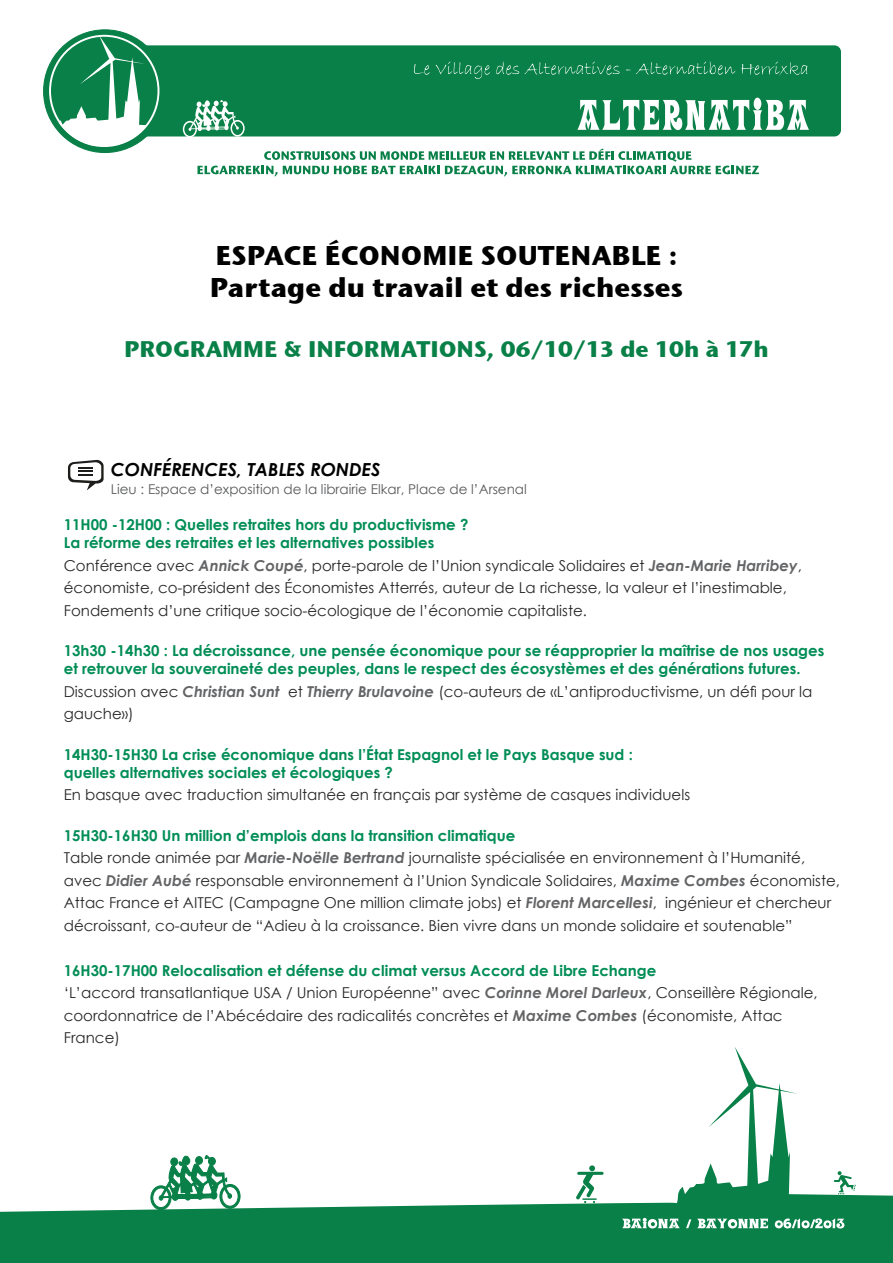
<style>
.page{position:relative;width:893px;height:1263px;background:#fff}
.page>*{position:absolute;margin:0;border:0;box-sizing:border-box;transform-origin:0 0}
.t1{font:27px/32.4px "Stone Sans ITCTT Bold";color:#000}
.t2{font:22.5px "Stone Sans ITCTT Bold";color:#088047}
.t3{font:italic 700 18px "Century Gothic";color:#000}
.t4{font:15px/22.5px "Century Gothic";color:#292829}
.t5{font:700 15px/18px "Century Gothic";color:#008d56}
.t6{font:13.5px "Century Gothic";color:#58595b}
.s1{font-weight:700;font-style:italic;color:#636466}
.s2{font-weight:700;color:#008d56}
</style>
<div class="page">
<svg style="left:44px;top:30px;width:122px;height:123px"></svg>
<div style="left:117px;top:45px;width:724px;height:91px;background:#088047;border-radius:7px"></div>
<svg style="left:56px;top:36px;width:99px;height:111px"></svg>
<svg style="left:0;top:1047px;width:893px;height:216px"></svg>
<svg style="left:577px;top:98px;width:232px;height:32px"></svg>
<svg style="left:414px;top:64px;width:16px;height:11px"></svg>
<svg style="left:436px;top:62px;width:54px;height:17px"></svg>
<svg style="left:496px;top:62px;width:23px;height:13px"></svg>
<svg style="left:525px;top:62px;width:95px;height:13px"></svg>
<svg style="left:626px;top:61px;width:109px;height:14px"></svg>
<svg style="left:742px;top:62px;width:65px;height:13px"></svg>
<svg style="left:197px;top:148px;width:562px;height:29px"></svg>
<svg style="left:576px;top:1165px;width:28px;height:38px"></svg>
<svg style="left:183px;top:100px;width:62px;height:37px"></svg>
<svg style="left:622px;top:1218px;width:58px;height:10px"></svg>
<svg style="left:686px;top:1219px;width:5px;height:9px"></svg>
<svg style="left:697px;top:1218px;width:71px;height:10px"></svg>
<svg style="left:775px;top:1218px;width:69px;height:10px"></svg>
<svg style="left:834px;top:1171px;width:22px;height:23px"></svg>
<svg style="left:68px;top:460px;width:36px;height:30px"></svg>
<h1 class="t1" style="left:210px;top:239px;width:475px">ESPACE ÉCONOMIE SOUTENABLE :<br>Partage du travail et des richesses</h1>
<h2 class="t2" style="left:124px;top:334px;width:646px">PROGRAMME &amp; INFORMATIONS, 06/10/13 de 10h à 17h</h2>
<p class="t3" style="left:111px;top:456px;width:271px">CONFÉRENCES, TABLES RONDES</p>
<p class="t6" style="left:111px;top:480px;width:417px">Lieu : Espace d’exposition de la librairie Elkar, Place de l’Arsenal</p>
<p class="t5" style="left:64px;top:515px;width:406px">11H00 -12H00 : Quelles retraites hors du productivisme ?<br>La réforme des retraites et les alternatives possibles</p>
<p class="t4" style="left:64px;top:554px;width:740px">Conférence avec <span class="s1">Annick Coupé</span>, porte-parole de l’Union syndicale Solidaires et <span class="s1">Jean-Marie Harribey</span>, économiste, co-président des Économistes Atterrés, auteur de La richesse, la valeur et l’inestimable,<br>Fondements d’une critique socio-écologique de l’économie capitaliste.</p>
<p class="t5" style="left:64px;top:641px;width:762px">13h30 -14h30 : La décroissance, une pensée économique pour se réapproprier la maîtrise de nos usages et retrouver la souveraineté des peuples, dans le respect des écosystèmes et des générations futures.</p>
<p class="t4" style="left:64px;top:680px;width:750px">Discussion avec <span class="s1">Christian Sunt</span> et <span class="s1">Thierry Brulavoine</span> (co-auteurs de «L’antiproductivisme, un défi pour la gauche»)</p>
<p class="t5" style="left:64px;top:745px;width:571px">14H30-15H30 La crise économique dans l’État Espagnol et le Pays Basque sud : quelles alternatives sociales et écologiques ?</p>
<p class="t4" style="left:64px;top:783px;width:628px">En basque avec traduction simultanée en français par système de casques individuels</p>
<p class="t4" style="left:64px;top:824px;width:778px"><span class="s2">15H30-16H30 Un million d’emplois dans la transition climatique<br></span>Table ronde animée par <span class="s1">Marie-Noëlle Bertrand</span> journaliste spécialisée en environnement à l’Humanité, avec <span class="s1">Didier Aubé</span> responsable environnement à l’Union Syndicale Solidaires, <span class="s1">Maxime Combes</span> économiste, Attac France et AITEC (Campagne One million climate jobs) et <span class="s1">Florent Marcellesi</span>, ingénieur et chercheur décroissant, co-auteur de “Adieu à la croissance. Bien vivre dans un monde solidaire et soutenable”</p>
<p class="t4" style="left:64px;top:959px;width:755px"><span class="s2">16H30-17H00 Relocalisation et défense du climat versus Accord de Libre Echange<br></span>‘L’accord transatlantique USA / Union Européenne” avec <span class="s1">Corinne Morel Darleux</span>, Conseillère Régionale, coordonnatrice de l’Abécédaire des radicalités concrètes et <span class="s1">Maxime Combes</span> (économiste, Attac France)</p>
</div>
